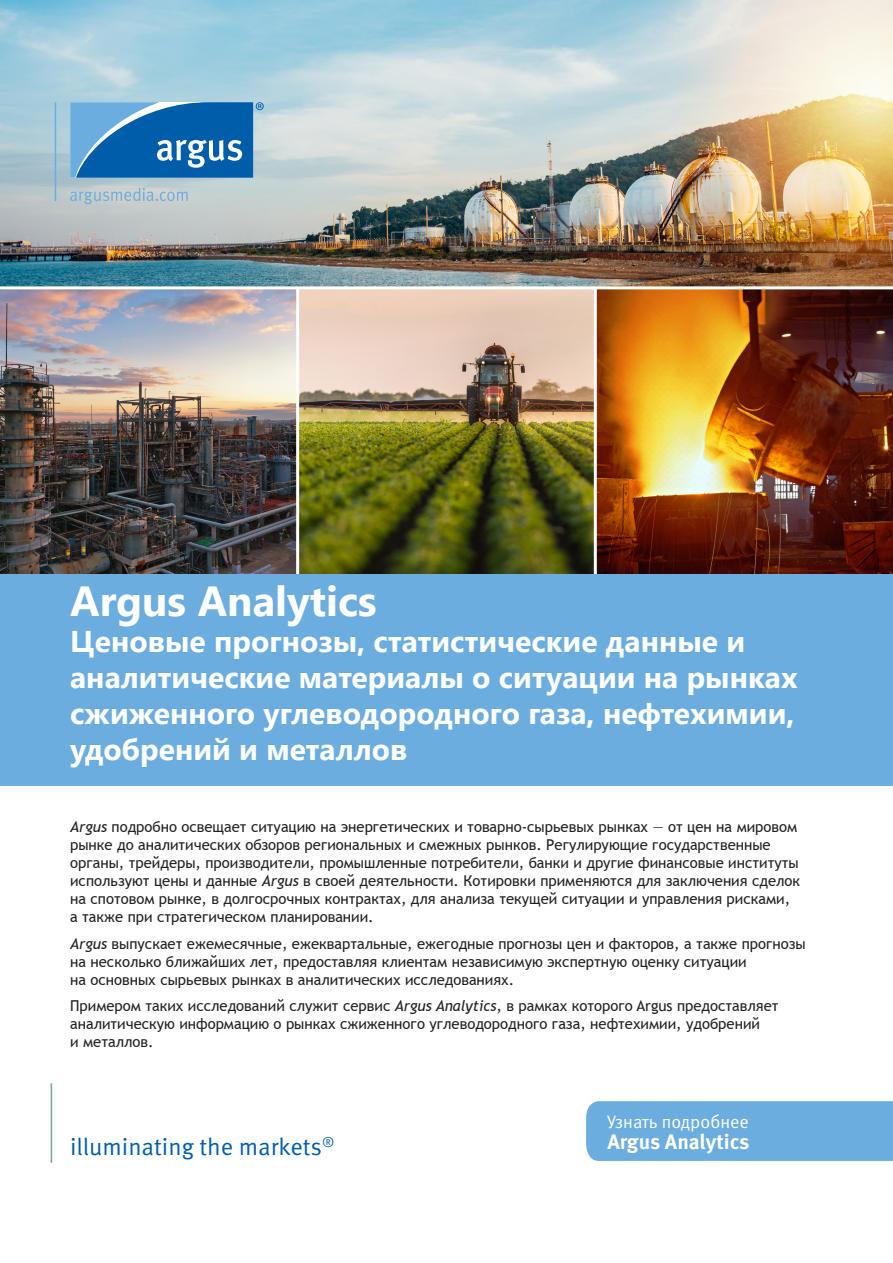
<style>
.page{position:relative;width:893px;height:1263px;background:#fff}
.page>*{position:absolute;margin:0;border:0;box-sizing:border-box;transform-origin:0 0}
.t1{font:700 42px "Segoe UI";color:#fff}
.t2{font:700 30px/36px "Segoe UI";color:#fff}
.t3{font:24px "Meta Pro Norm";color:#015dab}
.t4{font:700 21px "Meta Pro";color:#fff}
.t5{font:18px "Meta Pro Norm";color:#fff}
.t6{font:15px/18px "Trebuchet MS";color:#231f20}
.s1{font-style:italic}
</style>
<div class="page">
<img style="left:0;top:0;width:893px;height:286px">
<img style="left:0;top:289px;width:296px;height:285px">
<img style="left:299px;top:289px;width:295px;height:285px">
<img style="left:597px;top:289px;width:296px;height:285px">
<hr style="left:55px;top:102px;width:1px;height:99px;background:#6caddf">
<hr style="left:51px;top:1083px;width:1px;height:80px;background:#83a2a2">
<div style="left:586px;top:1101px;width:307px;height:60px;background:#6caddf"></div>
<div style="left:0;top:574px;width:893px;height:212px;background:#6caddf"></div>
<svg style="left:70px;top:188px;width:118px;height:16px;background:#b5c7d1"></svg>
<svg style="left:70px;top:102px;width:194px;height:76px;background:#3882bf"></svg>
<h1 class="t1" style="left:70px;top:562px;width:308px">Argus Analytics</h1>
<h2 class="t2" style="left:70px;top:621px;width:729px">Ценовые прогнозы, статистические данные и аналитические материалы о ситуации на рынках сжиженного углеводородного газа, нефтехимии, удобрений и металлов</h2>
<p class="t6" style="left:70px;top:818px;width:731px"><span class="s1">Argus</span> подробно освещает ситуацию на энергетических и товарно-сырьевых рынках — от цен на мировом рынке до аналитических обзоров региональных и смежных рынков. Регулирующие государственные органы, трейдеры, производители, промышленные потребители, банки и другие финансовые институты используют цены и данные <span class="s1">Argus</span> в своей деятельности. Котировки применяются для заключения сделок на спотовом рынке, в долгосрочных контрактах, для анализа текущей ситуации и управления рисками, а также при стратегическом планировании.</p>
<p class="t6" style="left:70px;top:934px;width:737px"><span class="s1">Argus</span> выпускает ежемесячные, ежеквартальные, ежегодные прогнозы цен и факторов, а также прогнозы на несколько ближайших лет, предоставляя клиентам независимую экспертную оценку ситуации<br>на основных сырьевых рынках в аналитических исследованиях.</p>
<p class="t6" style="left:70px;top:997px;width:710px">Примером таких исследований служит сервис <span class="s1">Argus Analytics</span>, в рамках которого Argus предоставляет аналитическую информацию о рынках сжиженного углеводородного газа, нефтехимии, удобрений<br>и металлов.</p>
<h3 class="t3" style="left:70px;top:1129px;width:266px">illuminating the markets<sup>®</sup></h3>
<p class="t5" style="left:607px;top:1108px;width:143px">Узнать подробнее</p>
<h3 class="t4" style="left:607px;top:1125px;width:144px">Argus Analytics</h3>
</div>
